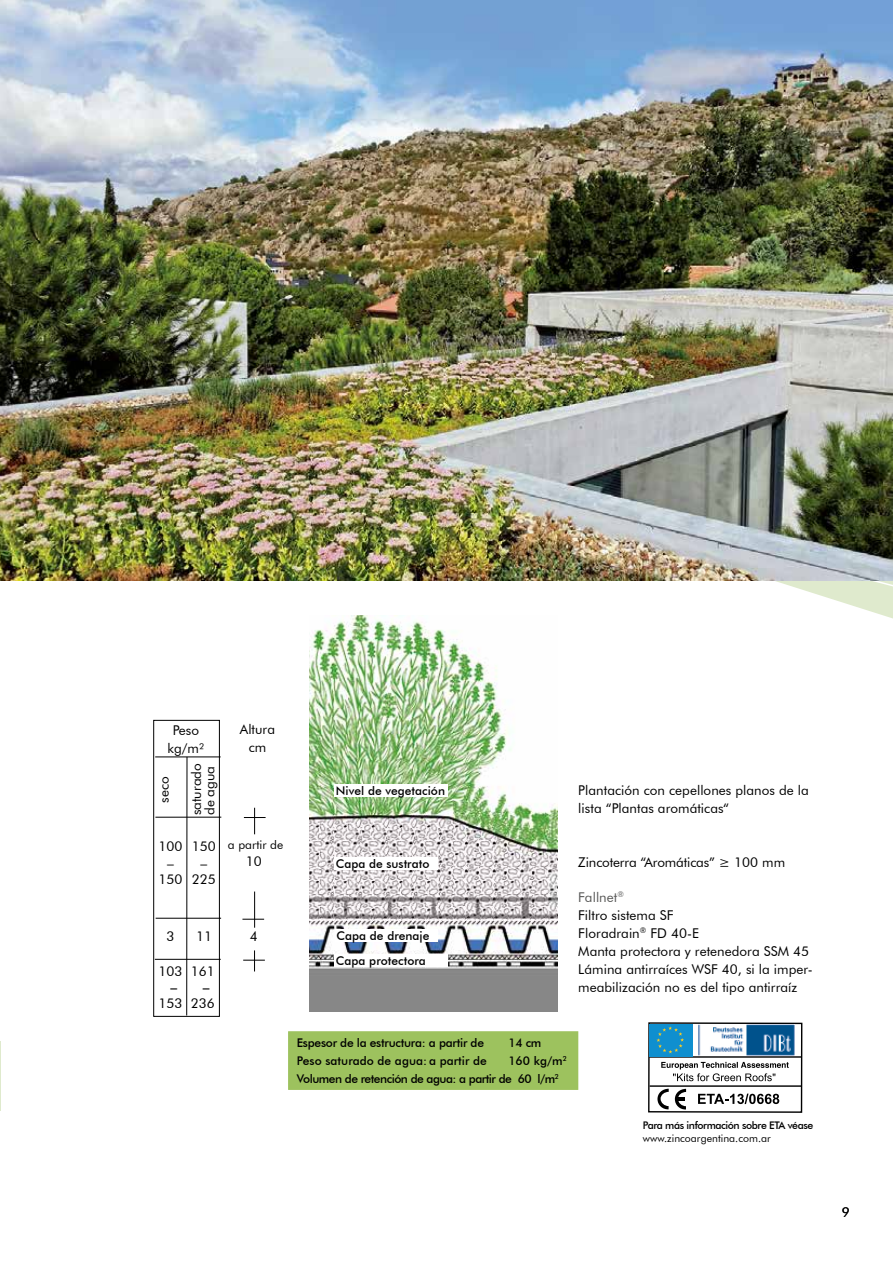
<style>
.page{position:relative;width:893px;height:1263px;background:#fff}
.page>*{position:absolute;margin:0;border:0;box-sizing:border-box;transform-origin:0 0}
.t1{font:13.5px/18px "Futura BT";letter-spacing:.005em;color:#000;text-align:center}
.t2{font:500 13.5px "Futura BT";color:#000}
.t3{font:500 12px/25.3px "Futura BT";color:#000}
.t4{font:500 12px/18px "Futura BT";letter-spacing:-.04em;color:#000}
.t5{font:500 12px "Futura BT";letter-spacing:-.02em;color:#000}
.t6{font:12px "Futura BT";letter-spacing:.005em;color:#000}
.t7{font:500 10.5px "Futura BT";letter-spacing:-.04em;color:#000}
.t8{font:10.5px "Futura BT";letter-spacing:.005em;color:#000}
.s1{color:#575756}
</style>
<div class="page">
<hr style="left:0;top:1041px;width:1px;height:69px;background:#dfeacd">
<svg style="left:657px;top:1089px;width:12px;height:21px"></svg>
<svg style="left:675px;top:1089px;width:11px;height:21px"></svg>
<hr style="left:649px;top:1056px;width:153px;height:2px;background:#000">
<hr style="left:650px;top:1085px;width:152px;height:2px;background:#000">
<div style="left:648px;top:1022px;width:154px;height:91px;border:1px solid #000"></div>
<div style="left:650px;top:1024px;width:43px;height:32px;background:#0f8fcf"></div>
<svg style="left:656px;top:1026px;width:28px;height:27px"></svg>
<svg style="left:698px;top:1093px;width:81px;height:11px"></svg>
<img style="left:698px;top:1024px;width:97px;height:32px">
<svg style="left:661px;top:1062px;width:128px;height:19px"></svg>
<svg style="left:776px;top:581px;width:117px;height:38px"></svg>
<img style="left:0;top:0;width:893px;height:581px">
<img style="left:309px;top:615px;width:248px;height:397px">
<hr style="left:186px;top:757px;width:1px;height:258px;background:#000">
<hr style="left:155px;top:757px;width:66px;height:1px;background:#000">
<div style="left:153px;top:720px;width:67px;height:296px;border:1px solid #000"></div>
<hr style="left:155px;top:817px;width:66px;height:1px;background:#000">
<hr style="left:155px;top:959px;width:66px;height:1px;background:#000">
<hr style="left:156px;top:918px;width:65px;height:1px;background:#000">
<div style="left:288px;top:1031px;width:290px;height:59px;background:#9dc25e;border:2px solid #9dc25e"></div>
<div style="left:334px;top:784px;width:114px;height:13px;background:#fff"></div>
<div style="left:334px;top:857px;width:103px;height:13px;background:#fff"></div>
<div style="left:335px;top:929px;width:102px;height:13px;background:#fff"></div>
<div style="left:334px;top:954px;width:113px;height:13px;background:#fff"></div>
<hr style="left:254px;top:891px;width:1px;height:37px;background:#000">
<svg style="left:242px;top:919px;width:22px;height:1px"></svg>
<svg style="left:243px;top:950px;width:22px;height:21px"></svg>
<svg style="left:244px;top:808px;width:22px;height:26px"></svg>
<p class="t1" style="left:168px;top:721px;width:38px">Peso kg/m²</p>
<p class="t1" style="left:240px;top:720px;width:37px">Altura cm</p>
<p class="t1" style="left:155px;top:802px;width:28px;rotate:-90deg">seco</p>
<p class="t1" style="left:189px;top:815px;width:53px;line-height:13.5px;text-align:left;rotate:-90deg">saturado de agua</p>
<p class="t1" style="left:159px;top:838px;width:25px;line-height:16.2px">100 –<br>150</p>
<p class="t1" style="left:192px;top:838px;width:25px;line-height:16.2px">150 –<br>225</p>
<p class="t6" style="left:228px;top:837px;width:57px">a partir de</p>
<p class="t1" style="left:246px;top:852px;width:17px">10</p>
<p class="t1" style="left:167px;top:927px;width:9px">3</p>
<p class="t1" style="left:196px;top:927px;width:17px">11</p>
<p class="t1" style="left:250px;top:927px;width:9px">4</p>
<p class="t1" style="left:159px;top:962px;width:25px">103</p>
<p class="t2" style="left:171px;top:979px;width:8px">–</p>
<p class="t1" style="left:159px;top:994px;width:25px">153</p>
<p class="t1" style="left:191px;top:962px;width:25px">161</p>
<p class="t2" style="left:203px;top:979px;width:8px">–</p>
<p class="t1" style="left:191px;top:994px;width:25px">236</p>
<p class="t3" style="left:336px;top:778px;width:111px">Nivel de vegetación</p>
<p class="t1" style="left:578px;top:781px;width:232px;text-align:left">Plantación con cepellones planos de la lista “Plantas aromáticas“</p>
<p class="t3" style="left:336px;top:851px;width:95px">Capa de sustrato</p>
<p class="t3" style="left:336px;top:923px;width:95px">Capa de drenaje<br>Capa protectora</p>
<p class="t1" style="left:578px;top:853px;width:208px">Zincoterra “Aromáticas” ≥ 100 mm</p>
<p class="t1" style="left:578px;top:888px;width:236px;text-align:left"><span class="s1">Fallnet</span><sup>®<br></sup>Filtro sistema SF<br>Floradrain<sup>®</sup> FD 40-E<br>Manta protectora y retenedora SSM 45<br>Lámina antirraíces WSF 40, si la imper&shy;meabilización no es del tipo antirraíz</p>
<p class="t5" style="left:297px;top:1035px;width:189px">Espesor de la estructura: a partir de</p>
<p class="t3" style="left:508px;top:1029px;width:35px">14 cm</p>
<p class="t3" style="left:297px;top:1047px;width:192px">Peso saturado de agua: a partir de</p>
<p class="t4" style="left:297px;top:1051px;width:272px;text-indent:211px">160 kg/m<sup>2<br></sup>Volumen de retención de agua: a partir de 60 l/m<sup>2</sup></p>
<p class="t7" style="left:643px;top:1119px;width:172px">Para más información sobre ETA véase</p>
<p class="t8" style="left:643px;top:1131px;width:129px">www.zincoargentina.com.ar</p>
<p class="t1" style="left:842px;top:1203px;width:9px">9</p>
</div>
